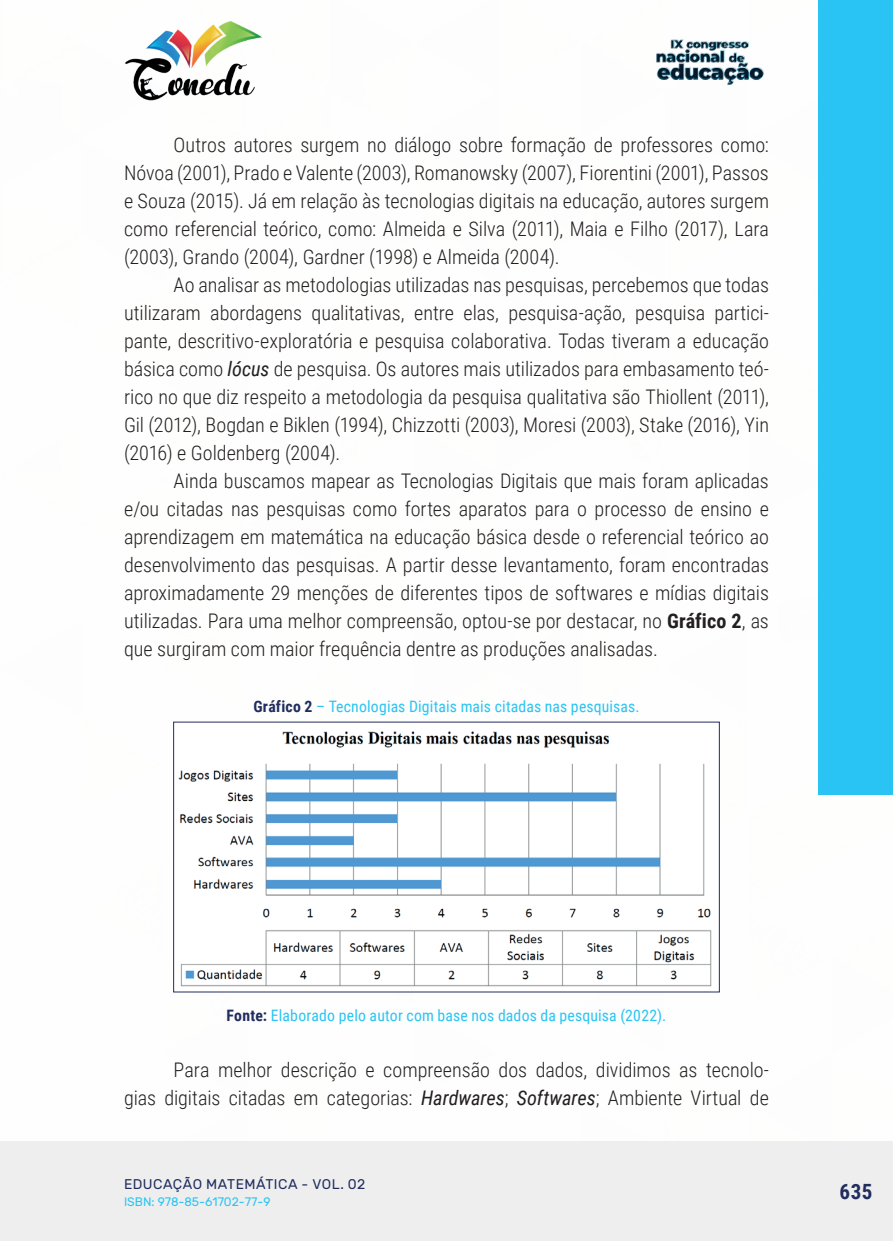
<style>
.page{position:relative;width:893px;height:1241px;background:#fff}
.page>*{position:absolute;margin:0;border:0;box-sizing:border-box;transform-origin:0 0}
.t1{font:700 21px "Roboto Condensed";color:#202d5e}
._9_CORPO{font:300 20.12px/28px "Roboto Condensed";color:#231f20;text-align:justify}
._15_FONTES{font:15.75px "Roboto Condensed";letter-spacing:.01em;color:#29c4f3}
._14_LEGENDAS{font:15.75px "Roboto Condensed";letter-spacing:.01em;color:#29c4f3}
.t2{font:14px "Rubik";letter-spacing:.035em;color:#202d5e}
.t3{font:12.25px "Rubik";color:#29c4f3}
.s1{font-weight:400;font-style:italic}
.s2{font-weight:700}
.s3{font-weight:700;color:#202d5e}
</style>
<div class="page">
<div style="left:0;top:1141px;width:893px;height:99px;background:#eeeeef"></div>
<div style="left:819px;top:0;width:74px;height:794px;background:#29c4f3"></div>
<img style="left:125px;top:20px;width:137px;height:81px">
<img style="left:656px;top:39px;width:108px;height:46px">
<img style="left:178px;top:731px;width:534px;height:256px">
<div style="left:173px;top:721px;width:547px;height:271px;border:1px solid #202d5e"></div>
<p class="_9_CORPO" style="left:124px;top:130px;width:646px;text-indent:50px">Outros autores surgem no diálogo sobre formação de professores como:<br>Nóvoa (2001), Prado e Valente (2003), Romanowsky (2007), Fiorentini (2001), Passos e Souza (2015). Já em relação às tecnologias digitais na educação, autores surgem como referencial teórico, como: Almeida e Silva (2011), Maia e Filho (2017), Lara (2003), Grando (2004), Gardner (1998) e Almeida (2004).</p>
<p class="_9_CORPO" style="left:124px;top:270px;width:646px;text-indent:50px">Ao analisar as metodologias utilizadas nas pesquisas, percebemos que todas utilizaram abordagens qualitativas, entre elas, pesquisa-ação, pesquisa partici&shy;pante, descritivo-exploratória e pesquisa colaborativa. Todas tiveram a educação básica como <span class="s1">lócus</span> de pesquisa. Os autores mais utilizados para embasamento teó&shy;rico no que diz respeito a metodologia da pesquisa qualitativa são Thiollent (2011), Gil (2012), Bogdan e Biklen (1994), Chizzotti (2003), Moresi (2003), Stake (2016), Yin (2016) e Goldenberg (2004).</p>
<p class="_9_CORPO" style="left:124px;top:466px;width:646px;text-indent:50px">Ainda buscamos mapear as Tecnologias Digitais que mais foram aplicadas e/ou citadas nas pesquisas como fortes aparatos para o processo de ensino e aprendizagem em matemática na educação básica desde o referencial teórico ao desenvolvimento das pesquisas. A partir desse levantamento, foram encontradas aproximadamente 29 menções de diferentes tipos de softwares e mídias digitais utilizadas. Para uma melhor compreensão, optou-se por destacar, no <span class="s2">Gráfico 2</span>, as que surgiram com maior frequência dentre as produções analisadas.</p>
<p class="_14_LEGENDAS" style="left:253px;top:695px;width:388px"><span class="s3">Gráfico 2</span> – Tecnologias Digitais mais citadas nas pesquisas.</p>
<p class="_15_FONTES" style="left:227px;top:1003px;width:441px"><span class="s3">Fonte:</span> Elaborado pelo autor com base nos dados da pesquisa (2022).</p>
<p class="_9_CORPO" style="left:124px;top:1054px;width:646px;text-align:right">Para melhor descrição e compreensão dos dados, dividimos as tecnolo-<br>gias digitais citadas em categorias: <span class="s1">Hardwares</span>; <span class="s1">Softwares</span>; Ambiente Virtual de</p>
<p class="t2" style="left:124px;top:1175px;width:243px">EDUCAÇÃO MATEMÁTICA - VOL. 02</p>
<p class="t3" style="left:124px;top:1194px;width:148px">ISBN: 978-85-61702-77-9</p>
<p class="t1" style="left:839px;top:1176px;width:34px">635</p>
</div>
